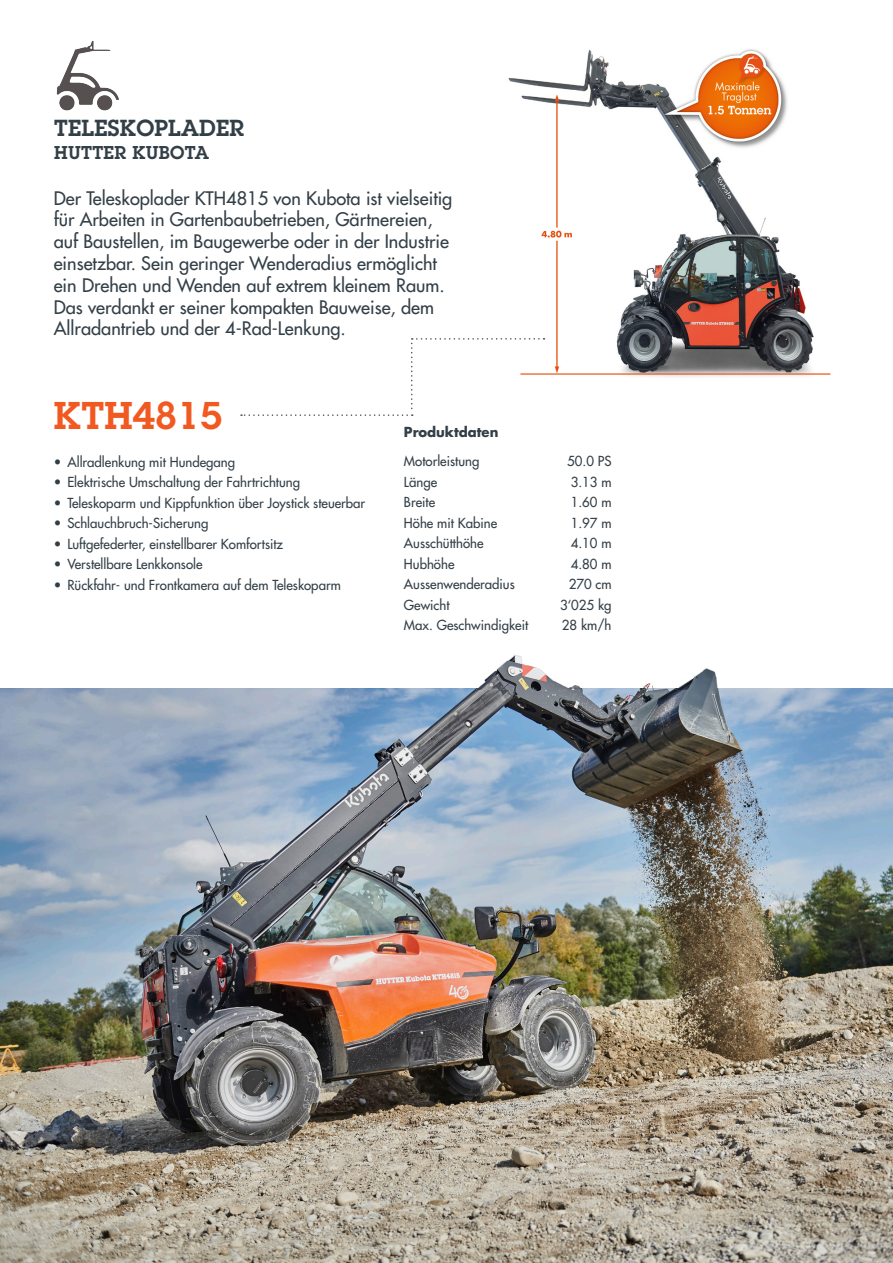
<style>
.page{position:relative;width:893px;height:1263px;background:#fff}
.page>*{position:absolute;margin:0;border:0;box-sizing:border-box;transform-origin:0 0}
.t1{font:600 37.8px "Lubalin Graph Std";letter-spacing:.01em;color:#f15921}
.t2{font:600 22.65px "Lubalin Graph Std";letter-spacing:.01em;color:#333f47}
.t3{font:18.15px/21.8px "Futura";color:#333f47}
.t4{font:600 18.15px "Lubalin Graph Std";letter-spacing:.02em;color:#333f47}
.t5{font:13.5px "Futura";color:#333f47}
.t6{font:700 13.5px "Futura";color:#333f47}
</style>
<div class="page">
<img style="left:508px;top:49px;width:323px;height:328px">
<img style="left:0;top:688px;width:893px;height:575px">
<img style="left:43px;top:654px;width:816px;height:35px">
<img style="left:56px;top:41px;width:63px;height:70px">
<svg style="left:241px;top:338px;width:303px;height:78px"></svg>
<h2 class="t2" style="left:54px;top:113px;width:191px">TELESKOPLADER</h2>
<h3 class="t4" style="left:54px;top:141px;width:156px">HUTTER KUBOTA</h3>
<p class="t3" style="left:54px;top:187px;width:400px">Der Teleskoplader KTH4815 von Kubota ist vielseitig für Arbeiten in Gartenbaubetrieben, Gärtnereien, auf Baustellen, im Baugewerbe oder in der Industrie einsetzbar. Sein geringer Wenderadius ermöglicht ein Drehen und Wenden auf extrem kleinem Raum.<br>Das verdankt er seiner kompakten Bauweise, dem Allradantrieb und der 4-Rad-Lenkung.</p>
<h1 class="t1" style="left:54px;top:391px;width:170px">KTH4815</h1>
<p class="t5" style="left:54px;top:453px;width:183px">• Allradlenkung mit Hundegang</p>
<p class="t5" style="left:54px;top:474px;width:248px">• Elektrische Umschaltung der Fahrtrichtung</p>
<p class="t5" style="left:54px;top:494px;width:313px">• Teleskoparm und Kippfunktion über Joystick steuerbar</p>
<p class="t5" style="left:54px;top:515px;width:156px">• Schlauchbruch-Sicherung</p>
<p class="t5" style="left:54px;top:535px;width:231px">• Luftgefederter, einstellbarer Komfortsitz</p>
<p class="t5" style="left:54px;top:556px;width:150px">• Verstellbare Lenkkonsole</p>
<p class="t5" style="left:54px;top:576px;width:289px">• Rückfahr- und Frontkamera auf dem Teleskoparm</p>
<p class="t6" style="left:404px;top:423px;width:96px">Produktdaten</p>
<p class="t5" style="left:404px;top:453px;width:77px">Motorleistung</p>
<p class="t5" style="left:567px;top:453px;width:46px">50.0 PS</p>
<p class="t5" style="left:404px;top:473px;width:35px">Länge</p>
<p class="t5" style="left:571px;top:473px;width:42px">3.13 m</p>
<p class="t5" style="left:404px;top:494px;width:33px">Breite</p>
<p class="t5" style="left:571px;top:494px;width:42px">1.60 m</p>
<p class="t5" style="left:404px;top:514px;width:95px">Höhe mit Kabine</p>
<p class="t5" style="left:571px;top:514px;width:42px">1.97 m</p>
<p class="t5" style="left:404px;top:535px;width:81px">Ausschütthöhe</p>
<p class="t5" style="left:571px;top:535px;width:42px">4.10 m</p>
<p class="t5" style="left:404px;top:555px;width:52px">Hubhöhe</p>
<p class="t5" style="left:571px;top:555px;width:42px">4.80 m</p>
<p class="t5" style="left:404px;top:576px;width:112px">Aussenwenderadius</p>
<p class="t5" style="left:569px;top:576px;width:44px">270 cm</p>
<p class="t5" style="left:404px;top:596px;width:47px">Gewicht</p>
<p class="t5" style="left:560px;top:596px;width:53px">3‘025 kg</p>
<p class="t5" style="left:404px;top:617px;width:126px">Max. Geschwindigkeit</p>
<p class="t5" style="left:562px;top:617px;width:51px">28 km/h</p>
</div>
